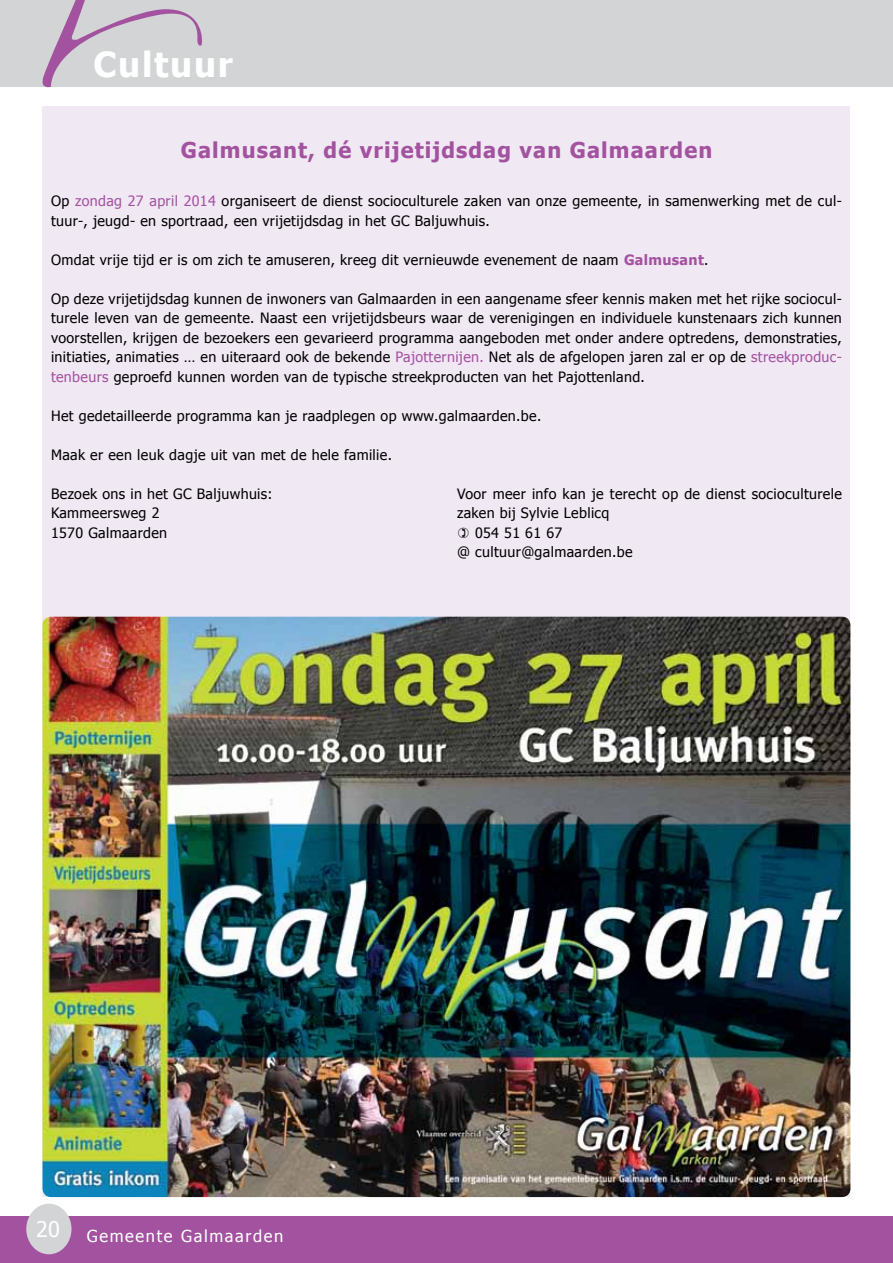
<style>
.page{position:relative;width:893px;height:1263px;background:#fff}
.page>*{position:absolute;margin:0;border:0;box-sizing:border-box;transform-origin:0 0}
.t1{font:700 34.5px "Tahoma";letter-spacing:.05em;color:#fff}
.t2{font:700 21.75px "Tahoma";letter-spacing:.05em;color:#a352a0}
.t3{font:16.5px "Tahoma";letter-spacing:.1em;color:#fff}
.t4{font:14.25px/19.5px "Tahoma";letter-spacing:.025em;color:#000}
.s1{color:#a352a0}
.s2{font-weight:700;color:#a352a0}
</style>
<div class="page">
<div style="left:0;top:0;width:893px;height:87px;background:#d2d4d5"></div>
<div style="left:0;top:1216px;width:893px;height:47px;background:#a352a0"></div>
<div style="left:26px;top:1204px;width:46px;height:50px;background:#d2d4d5;border-radius:50%"></div>
<svg style="left:42px;top:0;width:160px;height:88px"></svg>
<div style="left:43px;top:106px;width:807px;height:1091px;background:#f0e8f3"></div>
<img style="left:43px;top:617px;width:807px;height:580px">
<h1 class="t1" style="left:94px;top:41px;width:141px">Cultuur</h1>
<h2 class="t2" style="left:181px;top:135px;width:533px">Galmusant, dé vrijetijdsdag van Galmaarden</h2>
<p class="t4" style="left:51px;top:191px;width:792px">Op <span class="s1">zondag 27 april 2014</span> organiseert de dienst socioculturele zaken van onze gemeente, in samenwerking met de cul&shy;tuur-, jeugd- en sportraad, een vrijetijdsdag in het GC Baljuwhuis.</p>
<p class="t4" style="left:51px;top:249px;width:659px">Omdat vrije tijd er is om zich te amuseren, kreeg dit vernieuwde evenement de naam <span class="s2">Galmusant</span>.</p>
<p class="t4" style="left:51px;top:288px;width:792px;text-align:justify">Op deze vrijetijdsdag kunnen de inwoners van Galmaarden in een aangename sfeer kennis maken met het rijke sociocul&shy;turele leven van de gemeente. Naast een vrijetijdsbeurs waar de verenigingen en individuele kunstenaars zich kunnen voorstellen, krijgen de bezoekers een gevarieerd programma aangeboden met onder andere optredens, demonstraties, initiaties, animaties … en uiteraard ook de bekende <span class="s1">Pajotternijen.</span> Net als de afgelopen jaren zal er op de <span class="s1">streekproduc&shy;tenbeurs</span> geproefd kunnen worden van de typische streekproducten van het Pajottenland.</p>
<p class="t4" style="left:51px;top:405px;width:492px">Het gedetailleerde programma kan je raadplegen op www.galmaarden.be.</p>
<p class="t4" style="left:51px;top:444px;width:342px">Maak er een leuk dagje uit van met de hele familie.</p>
<p class="t4" style="left:51px;top:483px;width:223px">Bezoek ons in het GC Baljuwhuis:<br>Kammeersweg 2<br>1570 Galmaarden</p>
<p class="t4" style="left:457px;top:483px;width:386px">Voor meer info kan je terecht op de dienst socioculturele</p>
<p class="t4" style="left:457px;top:503px;width:154px">zaken bij Sylvie Leblicq</p>
<p class="t4" style="left:475px;top:522px;width:89px">054 51 61 67</p>
<p class="t4" style="left:457px;top:542px;width:177px">@ cultuur@galmaarden.be</p>
<p class="t3" style="left:36px;top:1224px;width:249px"><sup>20</sup> Gemeente Galmaarden</p>
</div>
